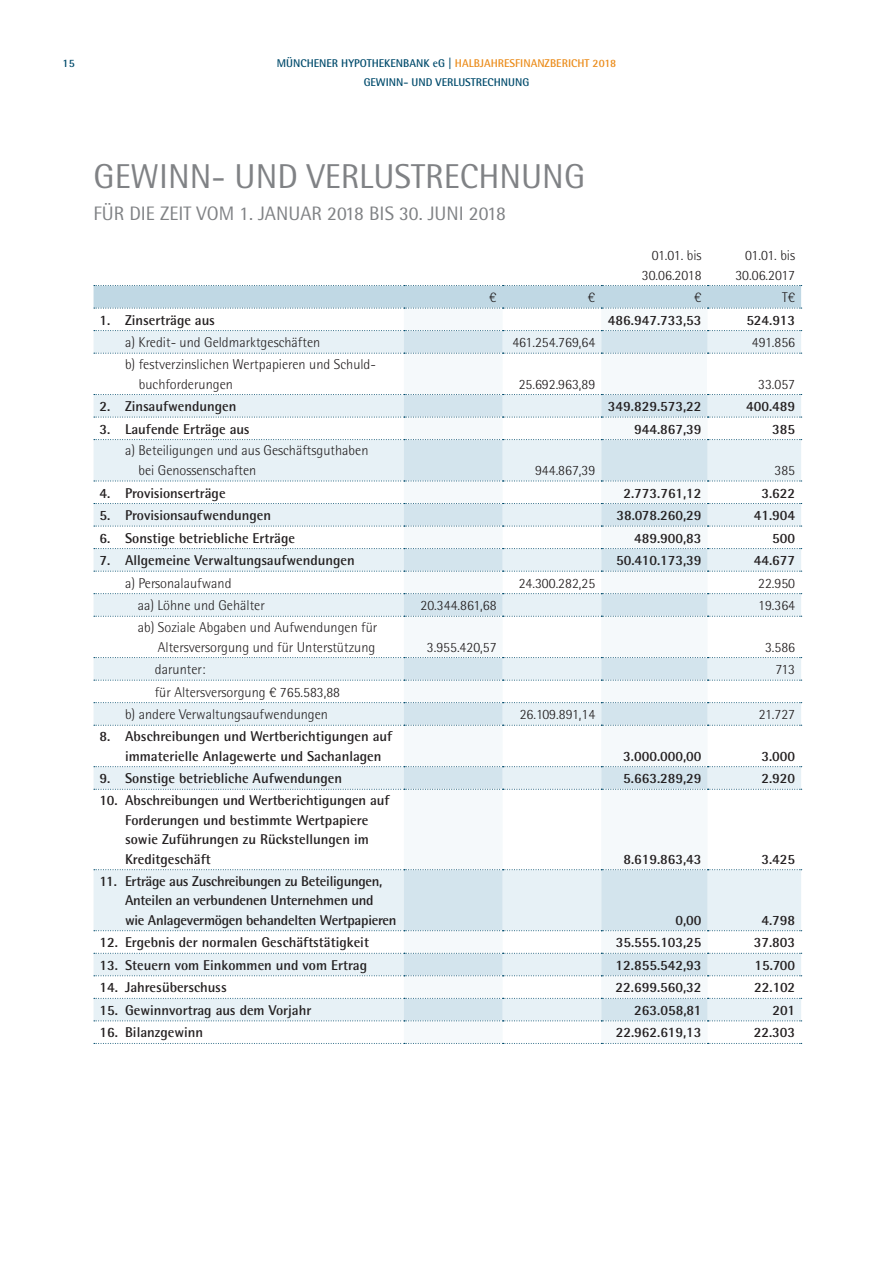
<style>
.page{position:relative;width:893px;height:1263px;background:#fff}
.page>*{position:absolute;margin:0;border:0;box-sizing:border-box;transform-origin:0 0}
.HL_4Inh{font:34.5px "Rotis Semi Sans Pro";color:#808285}
.HL{font:19.5px "Rotis Semi Sans Pro";color:#808285}
.Tab_SubHL{font:700 14.25px/19.5px "Rotis Semi Sans Pro";color:#231f20}
.Tabelle_copy{font:300 14.25px/19.5px "Rotis Semi Sans Pro";color:#231f20;text-align:right}
.Tab_SubHL-2{font:700 14.25px/19.5px "Rotis Semi Sans Pro";letter-spacing:-.02em;color:#231f20}
.t1{font:700 11.25px/19.2px "Rotis Semi Sans Pro";color:#004b6c;text-align:center}
.s1{color:#eb8c1b}
</style>
<div class="page">
<svg style="left:94px;top:331px;width:707px;height:689px"></svg>
<svg style="left:404px;top:331px;width:304px;height:689px"></svg>
<div style="left:708px;top:353px;width:93px;height:41px;background:#fff"></div>
<svg style="left:94px;top:285px;width:708px;height:24px;background:#bfd7e2"></svg>
<svg style="left:94px;top:330px;width:708px;height:1px"></svg>
<svg style="left:94px;top:353px;width:708px;height:1px"></svg>
<svg style="left:94px;top:394px;width:708px;height:1px"></svg>
<svg style="left:94px;top:417px;width:708px;height:1px"></svg>
<svg style="left:94px;top:439px;width:708px;height:1px"></svg>
<svg style="left:94px;top:481px;width:708px;height:1px"></svg>
<svg style="left:94px;top:503px;width:708px;height:1px"></svg>
<svg style="left:94px;top:526px;width:708px;height:1px"></svg>
<svg style="left:94px;top:548px;width:708px;height:1px"></svg>
<svg style="left:94px;top:571px;width:708px;height:1px"></svg>
<svg style="left:94px;top:593px;width:708px;height:1px"></svg>
<svg style="left:94px;top:616px;width:708px;height:1px"></svg>
<svg style="left:94px;top:657px;width:708px;height:1px"></svg>
<svg style="left:94px;top:680px;width:708px;height:1px"></svg>
<svg style="left:94px;top:702px;width:708px;height:1px"></svg>
<svg style="left:94px;top:725px;width:708px;height:1px"></svg>
<svg style="left:94px;top:766px;width:708px;height:1px"></svg>
<svg style="left:94px;top:789px;width:708px;height:1px"></svg>
<svg style="left:94px;top:869px;width:708px;height:1px"></svg>
<svg style="left:94px;top:930px;width:708px;height:1px"></svg>
<svg style="left:94px;top:953px;width:708px;height:1px"></svg>
<svg style="left:94px;top:975px;width:708px;height:1px"></svg>
<svg style="left:94px;top:998px;width:708px;height:1px"></svg>
<svg style="left:94px;top:1020px;width:708px;height:1px"></svg>
<svg style="left:94px;top:1043px;width:708px;height:1px"></svg>
<p class="t1" style="left:63px;top:53px;width:14px">15</p>
<p class="t1" style="left:277px;top:53px;width:341px">MÜNCHENER HYPOTHEKENBANK eG | <span class="s1">HALBJAHRESFINANZBERICHT 2018<br></span>GEWINN- UND VERLUSTRECHNUNG</p>
<p class="HL_4Inh" style="left:94px;top:156px;width:493px">GEWINN- UND VERLUSTRECHNUNG</p>
<p class="HL" style="left:94px;top:202px;width:414px">FÜR DIE ZEIT VOM 1. JANUAR 2018 BIS 30. JUNI 2018</p>
<p class="Tabelle_copy" style="left:642px;top:246px;width:61px">01.01. bis<br>30.06.2018</p>
<p class="Tabelle_copy" style="left:735px;top:246px;width:61px">01.01. bis<br>30.06.2017</p>
<p class="Tabelle_copy" style="left:489px;top:288px;width:9px">€</p>
<p class="Tabelle_copy" style="left:588px;top:288px;width:9px">€</p>
<p class="Tabelle_copy" style="left:694px;top:288px;width:9px">€</p>
<p class="Tabelle_copy" style="left:782px;top:288px;width:14px">T€</p>
<p class="Tab_SubHL" style="left:100px;top:310px;width:117px">1. Zinserträge aus</p>
<p class="Tab_SubHL" style="left:608px;top:310px;width:95px">486.947.733,53</p>
<p class="Tab_SubHL" style="left:746px;top:310px;width:50px">524.913</p>
<p class="Tabelle_copy" style="left:125px;top:333px;width:197px">a) Kredit- und Geldmarktgeschäften</p>
<p class="Tabelle_copy" style="left:512px;top:333px;width:84px">461.254.769,64</p>
<p class="Tabelle_copy" style="left:752px;top:333px;width:45px">491.856</p>
<p class="Tabelle_copy" style="left:139px;top:355px;width:239px;text-align:left;text-indent:-14px">b) festverzinslichen Wertpapieren und Schuld&shy;buchforderungen</p>
<p class="Tabelle_copy" style="left:519px;top:374px;width:78px">25.692.963,89</p>
<p class="Tabelle_copy" style="left:758px;top:374px;width:38px">33.057</p>
<p class="Tab_SubHL" style="left:100px;top:396px;width:138px">2. Zinsaufwendungen</p>
<p class="Tab_SubHL" style="left:608px;top:396px;width:95px">349.829.573,22</p>
<p class="Tab_SubHL" style="left:746px;top:396px;width:51px">400.489</p>
<p class="Tab_SubHL" style="left:100px;top:419px;width:152px">3. Laufende Erträge aus</p>
<p class="Tab_SubHL" style="left:634px;top:419px;width:69px">944.867,39</p>
<p class="Tab_SubHL" style="left:772px;top:419px;width:24px">385</p>
<p class="Tabelle_copy" style="left:139px;top:441px;width:231px;text-align:left;text-indent:-13px">a) Beteiligungen und aus Geschäftsguthaben bei Genossenschaften</p>
<p class="Tabelle_copy" style="left:535px;top:461px;width:62px">944.867,39</p>
<p class="Tabelle_copy" style="left:774px;top:461px;width:22px">385</p>
<p class="Tab_SubHL" style="left:100px;top:483px;width:128px">4. Provisionserträge</p>
<p class="Tab_SubHL" style="left:623px;top:483px;width:80px">2.773.761,12</p>
<p class="Tab_SubHL" style="left:761px;top:483px;width:35px">3.622</p>
<p class="Tab_SubHL" style="left:100px;top:505px;width:173px">5. Provisionsaufwendungen</p>
<p class="Tab_SubHL" style="left:616px;top:505px;width:87px">38.078.260,29</p>
<p class="Tab_SubHL" style="left:754px;top:505px;width:43px">41.904</p>
<p class="Tab_SubHL" style="left:100px;top:528px;width:197px">6. Sonstige betriebliche Erträge</p>
<p class="Tab_SubHL" style="left:634px;top:528px;width:69px">489.900,83</p>
<p class="Tab_SubHL" style="left:772px;top:528px;width:24px">500</p>
<p class="Tab_SubHL" style="left:100px;top:550px;width:257px">7. Allgemeine Verwaltungsaufwendungen</p>
<p class="Tab_SubHL" style="left:616px;top:550px;width:87px">50.410.173,39</p>
<p class="Tab_SubHL" style="left:754px;top:550px;width:43px">44.677</p>
<p class="Tabelle_copy" style="left:125px;top:573px;width:108px">a) Personalaufwand</p>
<p class="Tabelle_copy" style="left:519px;top:573px;width:78px">24.300.282,25</p>
<p class="Tabelle_copy" style="left:758px;top:573px;width:38px">22.950</p>
<p class="Tabelle_copy" style="left:138px;top:596px;width:129px">aa) Löhne und Gehälter</p>
<p class="Tabelle_copy" style="left:421px;top:596px;width:78px">20.344.861,68</p>
<p class="Tabelle_copy" style="left:758px;top:596px;width:38px">19.364</p>
<p class="Tabelle_copy" style="left:138px;top:618px;width:241px">ab) Soziale Abgaben und Aufwendungen für<br>Altersversorgung und für Unterstützung</p>
<p class="Tabelle_copy" style="left:427px;top:637px;width:71px">3.955.420,57</p>
<p class="Tabelle_copy" style="left:765px;top:637px;width:32px">3.586</p>
<p class="Tabelle_copy" style="left:155px;top:660px;width:52px">darunter:</p>
<p class="Tabelle_copy" style="left:776px;top:660px;width:21px">713</p>
<p class="Tabelle_copy" style="left:155px;top:682px;width:187px">für Altersversorgung € 765.583,88</p>
<p class="Tabelle_copy" style="left:125px;top:705px;width:205px">b) andere Verwaltungsaufwendungen</p>
<p class="Tabelle_copy" style="left:520px;top:705px;width:77px">26.109.891,14</p>
<p class="Tabelle_copy" style="left:759px;top:705px;width:38px">21.727</p>
<p class="Tab_SubHL" style="left:125px;top:726px;width:269px;text-indent:-26px">8. Abschreibungen und Wertberichtigungen auf immaterielle Anlagewerte und Sachanlagen</p>
<p class="Tab_SubHL" style="left:623px;top:746px;width:80px">3.000.000,00</p>
<p class="Tab_SubHL" style="left:761px;top:746px;width:35px">3.000</p>
<p class="Tab_SubHL" style="left:100px;top:768px;width:244px">9. Sonstige betriebliche Aufwendungen</p>
<p class="Tab_SubHL" style="left:623px;top:768px;width:80px">5.663.289,29</p>
<p class="Tab_SubHL" style="left:761px;top:768px;width:35px">2.920</p>
<p class="Tab_SubHL" style="left:125px;top:790px;width:266px;text-indent:-26px">10. Abschreibungen und Wertberichtigungen auf Forderungen und bestimmte Wertpapiere sowie Zuführungen zu Rückstellungen im Kreditgeschäft</p>
<p class="Tab_SubHL" style="left:623px;top:849px;width:80px">8.619.863,43</p>
<p class="Tab_SubHL" style="left:761px;top:849px;width:35px">3.425</p>
<p class="Tab_SubHL-2" style="left:125px;top:871px;width:273px;text-indent:-26px">11. Erträge aus Zuschreibungen zu Beteiligungen,<br>Anteilen an verbundenen Unternehmen und wie Anlagevermögen behandelten Wertpapieren</p>
<p class="Tab_SubHL" style="left:675px;top:910px;width:28px">0,00</p>
<p class="Tab_SubHL" style="left:761px;top:910px;width:35px">4.798</p>
<p class="Tab_SubHL" style="left:100px;top:932px;width:271px">12. Ergebnis der normalen Geschäftstätigkeit</p>
<p class="Tab_SubHL" style="left:616px;top:932px;width:87px">35.555.103,25</p>
<p class="Tab_SubHL" style="left:754px;top:932px;width:43px">37.803</p>
<p class="Tab_SubHL" style="left:100px;top:955px;width:269px">13. Steuern vom Einkommen und vom Ertrag</p>
<p class="Tab_SubHL" style="left:616px;top:955px;width:88px">12.855.542,93</p>
<p class="Tab_SubHL" style="left:754px;top:955px;width:42px">15.700</p>
<p class="Tab_SubHL" style="left:100px;top:978px;width:129px">14. Jahresüberschuss</p>
<p class="Tab_SubHL" style="left:616px;top:978px;width:88px">22.699.560,32</p>
<p class="Tab_SubHL" style="left:754px;top:978px;width:42px">22.102</p>
<p class="Tab_SubHL" style="left:100px;top:1000px;width:213px">15. Gewinnvortrag aus dem Vorjahr</p>
<p class="Tab_SubHL" style="left:634px;top:1000px;width:69px">263.058,81</p>
<p class="Tab_SubHL" style="left:772px;top:1000px;width:24px">201</p>
<p class="Tab_SubHL" style="left:100px;top:1023px;width:105px">16. Bilanzgewinn</p>
<p class="Tab_SubHL" style="left:616px;top:1023px;width:87px">22.962.619,13</p>
<p class="Tab_SubHL" style="left:754px;top:1023px;width:43px">22.303</p>
</div>
